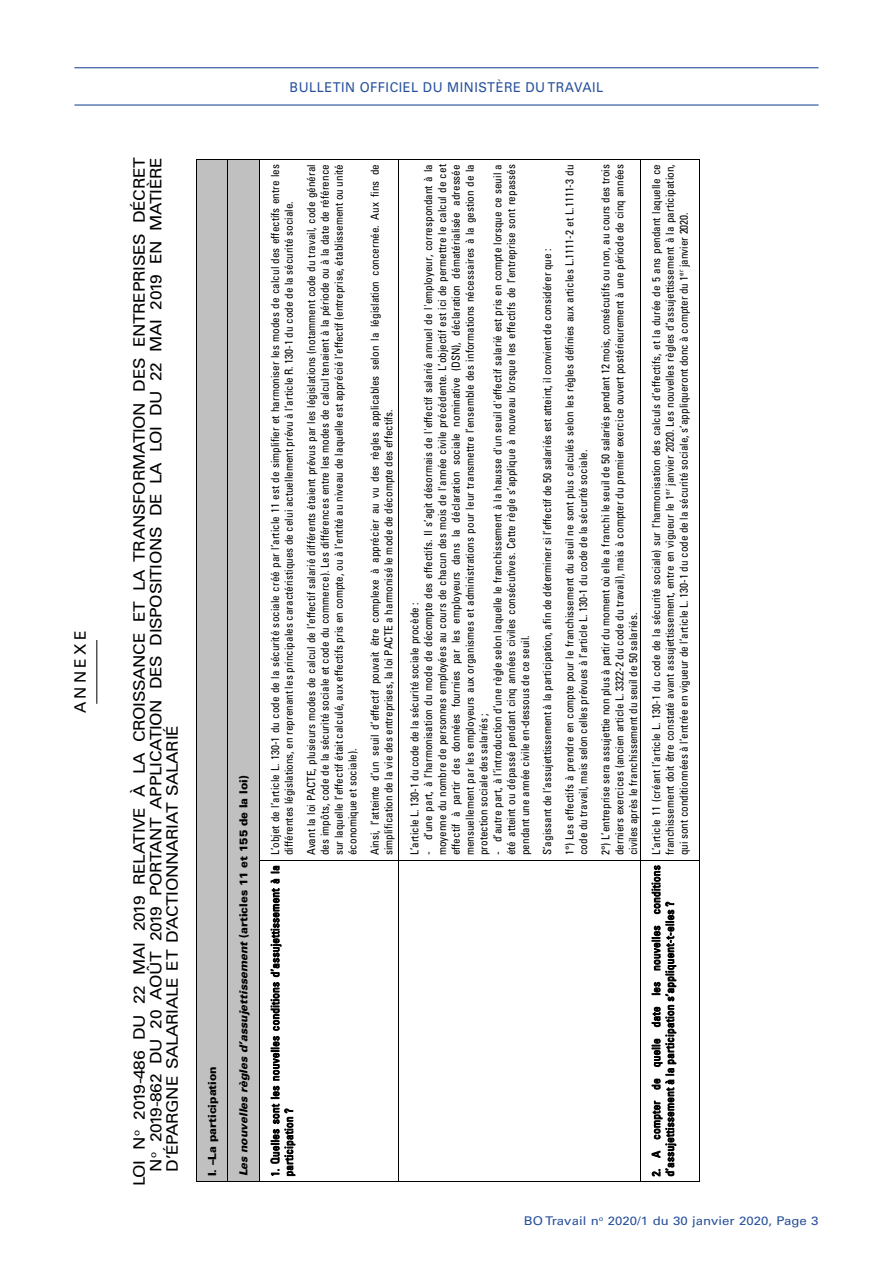
<style>
.page{position:relative;width:893px;height:1263px;background:#fff}
.page>*{position:absolute;margin:0;border:0;box-sizing:border-box;transform-origin:0 0}
.t1{font:19.5px/22.5px "Times New Roman";color:#000}
._04_annexe_intitule{font:15.75px/16.5px "Univers LT Std";letter-spacing:-.02em;color:#000;text-align:justify;scale:1.1 1}
._04_annexe_italienn{font:15.75px "Univers LT Std";letter-spacing:.2em;color:#000}
.t2{font:13.5px "Univers LT Std";letter-spacing:.04em;color:#27509b;scale:.95 1}
.t3{font:12px "Univers LT Std";color:#27509b;scale:1.1 1}
.t4{font:condensed 11.1px/13.8px "Univers LT Std";color:#000}
.t5{font:condensed 11.1px/13.8px "Univers LT Std";letter-spacing:.025em;color:#000}
.t6{font:condensed 11.1px/13.8px "Univers LT Std";letter-spacing:.03em;color:#000}
.t7{font:italic 900 11.1px "Univers LT Std";color:#000}
.t8{font:900 11.1px "Univers LT Std";color:#000}
.s1{font-style:normal}
</style>
<div class="page">
<hr style="left:74px;top:67px;width:745px;height:1px;background:#27509b">
<hr style="left:74px;top:104px;width:745px;height:2px;background:#27509b">
<div style="left:197px;top:164px;width:31px;height:1012px;background:#c0c0c0"></div>
<hr style="left:196px;top:159px;width:1px;height:1023px;background:#000">
<hr style="left:197px;top:1181px;width:31px;height:1px;background:#000">
<hr style="left:197px;top:159px;width:31px;height:1px;background:#000">
<div style="left:228px;top:164px;width:31px;height:1012px;background:#c0c0c0"></div>
<hr style="left:228px;top:159px;width:1px;height:1023px;background:#000">
<hr style="left:228px;top:1181px;width:31px;height:1px;background:#000">
<hr style="left:228px;top:159px;width:31px;height:1px;background:#000">
<hr style="left:259px;top:159px;width:1px;height:1023px;background:#000">
<hr style="left:260px;top:1181px;width:138px;height:1px;background:#000">
<hr style="left:260px;top:860px;width:138px;height:1px;background:#000">
<hr style="left:260px;top:159px;width:138px;height:1px;background:#000">
<hr style="left:398px;top:159px;width:1px;height:1023px;background:#000">
<hr style="left:399px;top:1181px;width:133px;height:1px;background:#000">
<hr style="left:399px;top:860px;width:133px;height:1px;background:#000">
<hr style="left:399px;top:159px;width:169px;height:1px;background:#000">
<hr style="left:532px;top:1181px;width:108px;height:1px;background:#000">
<hr style="left:532px;top:860px;width:108px;height:1px;background:#000">
<hr style="left:640px;top:159px;width:1px;height:1023px;background:#000">
<hr style="left:641px;top:1181px;width:58px;height:1px;background:#000">
<hr style="left:699px;top:860px;width:1px;height:322px;background:#000">
<hr style="left:641px;top:860px;width:58px;height:1px;background:#000">
<hr style="left:699px;top:160px;width:1px;height:700px;background:#000">
<hr style="left:559px;top:159px;width:140px;height:1px;background:#000">
<hr style="left:96px;top:640px;width:1px;height:64px;background:#000">
<p class="_04_annexe_italienn" style="left:71px;top:713px;width:84px;rotate:-90deg">ANNEXE</p>
<p class="_04_annexe_intitule" style="left:131px;top:1171px;width:923px;text-indent:-15px;rotate:-90deg">LOI N<sup>o</sup> 2019-486 DU 22 MAI 2019 RELATIVE À LA CROISSANCE ET LA TRANSFORMATION DES ENTREPRISES DÉCRET N<sup>o</sup> 2019-862 DU 20 AOÛT 2019 PORTANT APPLICATION DES DISPOSITIONS DE LA LOI DU 22 MAI 2019 EN MATIÈRE D’ÉPARGNE SALARIALE ET D’ACTIONNARIAT SALARIÉ</p>
<p class="t1" style="left:132px;top:1176px;width:994px;rotate:-90deg">DECRET N° 2019-862 DU 20 AOUT 2019 PORTANT APPLICATION DES DISPOSITIONS DE LA LOI DU 22 MAI 2019<br>EN MATIERE D’EPARGNE SALARIALE ET D’ACTIONNARIAT SALARIE</p>
<p class="t2" style="left:290px;top:79px;width:332px">BULLETIN OFFICIEL DU MINISTÈRE DU TRAVAIL</p>
<p class="t8" style="left:205px;top:1176px;width:112px;rotate:-90deg">I. –La participation</p>
<p class="t7" style="left:237px;top:1176px;width:402px;rotate:-90deg">Les nouvelles règles d’assujettissement <span class="s1">(articles 11 et 155 de la loi)</span></p>
<p class="t4" style="left:268px;top:855px;width:692px;rotate:-90deg">L’objet de l’article L. 130-1 du code de la sécurité sociale créé par l’article 11 est de simplifier et harmoniser les modes de calcul des effectifs entre les différentes législations, en reprenant les principales caractéristiques de celui actuellement prévu à l’article R. 130-1 du code de la sécurité sociale.</p>
<p class="t4" style="left:304px;top:855px;width:692px;text-align:justify;rotate:-90deg">Avant la loi PACTE, plusieurs modes de calcul de l’effectif salarié différents étaient prévus par les législations (notamment code du travail, code général des impôts, code de la sécurité sociale et code du commerce). Les différences entre les modes de calcul tenaient à la période ou à la date de référence sur laquelle l’effectif était calculé, aux effectifs pris en compte, ou à l’entité au niveau de laquelle est apprécié l’effectif (entreprise, établissement ou unité économique et sociale).</p>
<p class="t4" style="left:368px;top:855px;width:692px;rotate:-90deg">Ainsi, l’atteinte d’un seuil d’effectif pouvait être complexe à apprécier au vu des règles applicables selon la législation concernée. Aux fins de simplification de la vie des entreprises, la loi PACTE a harmonisé le mode de décompte des effectifs.</p>
<p class="t6" style="left:268px;top:1176px;width:313px;rotate:-90deg">1. Quelles sont les nouvelles conditions d’assujettissement à la participation ?</p>
<p class="t4" style="left:421px;top:855px;width:692px;text-align:justify;rotate:-90deg">- d’une part, à l’harmonisation du mode de décompte des effectifs. Il s’agit désormais de l'effectif salarié annuel de l'employeur, correspondant à la moyenne du nombre de personnes employées au cours de chacun des mois de l'année civile précédente. L’objectif est ici de permettre le calcul de cet effectif à partir des données fournies par les employeurs dans la déclaration sociale nominative (DSN), déclaration dématérialisée adressée mensuellement par les employeurs aux organismes et administrations pour leur transmettre l’ensemble des informations nécessaires à la gestion de la protection sociale des salariés ;</p>
<p class="t4" style="left:490px;top:855px;width:692px;text-align:justify;rotate:-90deg">- d’autre part, à l’introduction d’une règle selon laquelle le franchissement à la hausse d'un seuil d'effectif salarié est pris en compte lorsque ce seuil a été atteint ou dépassé pendant cinq années civiles consécutives. Cette règle s’applique à nouveau lorsque les effectifs de l’entreprise sont repassés pendant une année civile en-dessous de ce seuil.</p>
<p class="t4" style="left:536px;top:855px;width:692px;line-height:22.2px;rotate:-90deg">S’agissant de l’assujettissement à la participation, afin de déterminer si l’effectif de 50 salariés est atteint, il convient de considérer que :<br>1°) Les effectifs à prendre en compte pour le franchissement du seuil ne sont plus calculés selon les règles définies aux articles L.1111-2 et L.1111-3 du</p>
<p class="t4" style="left:572px;top:855px;width:692px;line-height:22.2px;rotate:-90deg">code du travail, mais selon celles prévues à l’article L. 130-1 du code de la sécurité sociale.<br>2°) L’entreprise sera assujettie non plus à partir du moment où elle a franchi le seuil de 50 salariés pendant 12 mois, consécutifs ou non, au cours des trois</p>
<p class="t4" style="left:612px;top:855px;width:692px;rotate:-90deg">derniers exercices (ancien article L. 3322-2 du code du travail), mais à compter du premier exercice ouvert postérieurement à une période de cinq années civiles après le franchissement du seuil de 50 salariés.</p>
<p class="t4" style="left:407px;top:855px;width:254px;rotate:-90deg">L’article L. 130-1 du code de la sécurité sociale procède :</p>
<p class="t4" style="left:649px;top:855px;width:693px;text-align:justify;rotate:-90deg">L’article 11 (créant l’article L. 130-1 du code de la sécurité sociale) sur l’harmonisation des calculs d’effectifs, et la durée de 5 ans pendant laquelle ce franchissement doit être constaté avant assujettissement, entre en vigueur le 1<sup>er</sup> janvier 2020. Les nouvelles règles d’assujettissement à la participation, qui sont conditionnées à l’entrée en vigueur de l’article L. 130-1 du code de la sécurité sociale, s’appliqueront donc à compter du 1<sup>er</sup> janvier 2020.</p>
<p class="t5" style="left:649px;top:1176px;width:313px;rotate:-90deg">2. A compter de quelle date les nouvelles conditions d’assujettissement à la participation s’appliquent-t-elles ?</p>
<p class="t3" style="left:524px;top:1213px;width:269px">BO Travail n<sup>o</sup> 2020/1 du 30 janvier 2020, Page 3</p>
</div>
